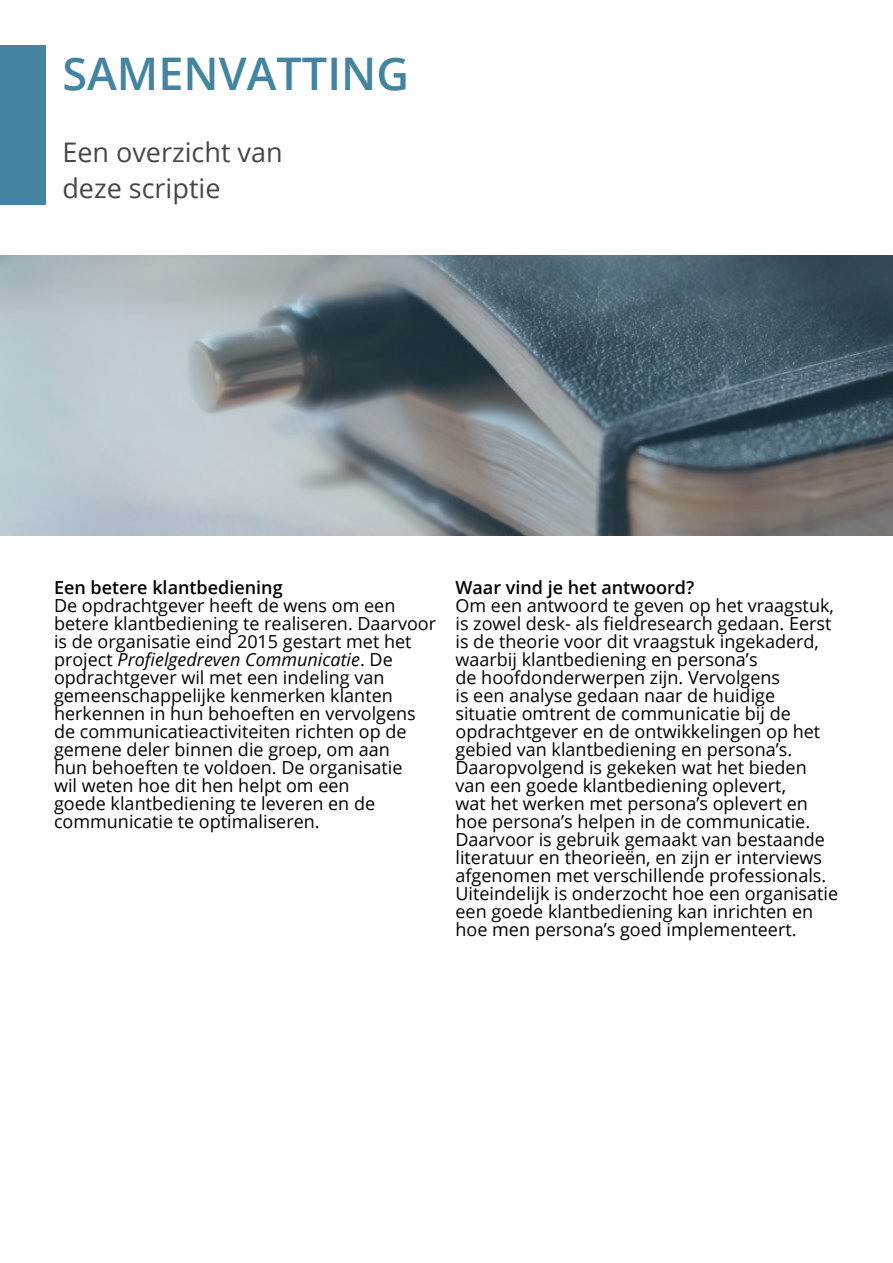
<style>
.page{position:relative;width:893px;height:1263px;background:#fff}
.page>*{position:absolute;margin:0;border:0;box-sizing:border-box;transform-origin:0 0}
.t1{font:600 45px "Open Sans";color:#4384a1}
.t2{font:27px/36px "Open Sans";color:#474746}
.t3{font:18px/18px "Open Sans";color:#000}
.t4{font:600 18px "Open Sans";color:#000}
.s1{font-style:italic}
</style>
<div class="page">
<div style="left:0;top:45px;width:45px;height:160px;background:#4384a1"></div>
<svg style="left:0;top:255px;width:893px;height:281px"></svg>
<h1 class="t1" style="left:62px;top:43px;width:341px">Samenvatting</h1>
<h2 class="t2" style="left:62px;top:134px;width:222px">Een overzicht van deze scriptie</h2>
<p class="t4" style="left:54px;top:575px;width:230px">Een betere klantbediening</p>
<p class="t3" style="left:54px;top:596px;width:384px">De opdrachtgever heeft de wens om een betere klantbediening te realiseren. Daarvoor is de organisatie eind 2015 gestart met het project <span class="s1">Profielgedreven Communicatie</span>. De opdrachtgever wil met een indeling van gemeenschappelijke kenmerken klanten herkennen in hun behoeften en vervolgens de communicatieactiviteiten richten op de gemene deler binnen die groep, om aan<br>hun behoeften te voldoen. De organisatie<br>wil weten hoe dit hen helpt om een<br>goede klantbediening te leveren en de communicatie te optimaliseren.</p>
<p class="t4" style="left:455px;top:575px;width:240px">Waar vind je het antwoord?</p>
<p class="t3" style="left:455px;top:596px;width:384px">Om een antwoord te geven op het vraagstuk, is zowel desk- als fieldresearch gedaan. Eerst is de theorie voor dit vraagstuk ingekaderd, waarbij klantbediening en persona’s<br>de hoofdonderwerpen zijn. Vervolgens<br>is een analyse gedaan naar de huidige situatie omtrent de communicatie bij de opdrachtgever en de ontwikkelingen op het gebied van klantbediening en persona’s.<br>Daaropvolgend is gekeken wat het bieden van een goede klantbediening oplevert,<br>wat het werken met persona’s oplevert en hoe persona’s helpen in de communicatie.<br>Daarvoor is gebruik gemaakt van bestaande literatuur en theorieën, en zijn er interviews afgenomen met verschillende professionals.<br>Uiteindelijk is onderzocht hoe een organisatie een goede klantbediening kan inrichten en hoe men persona’s goed implementeert.</p>
</div>
